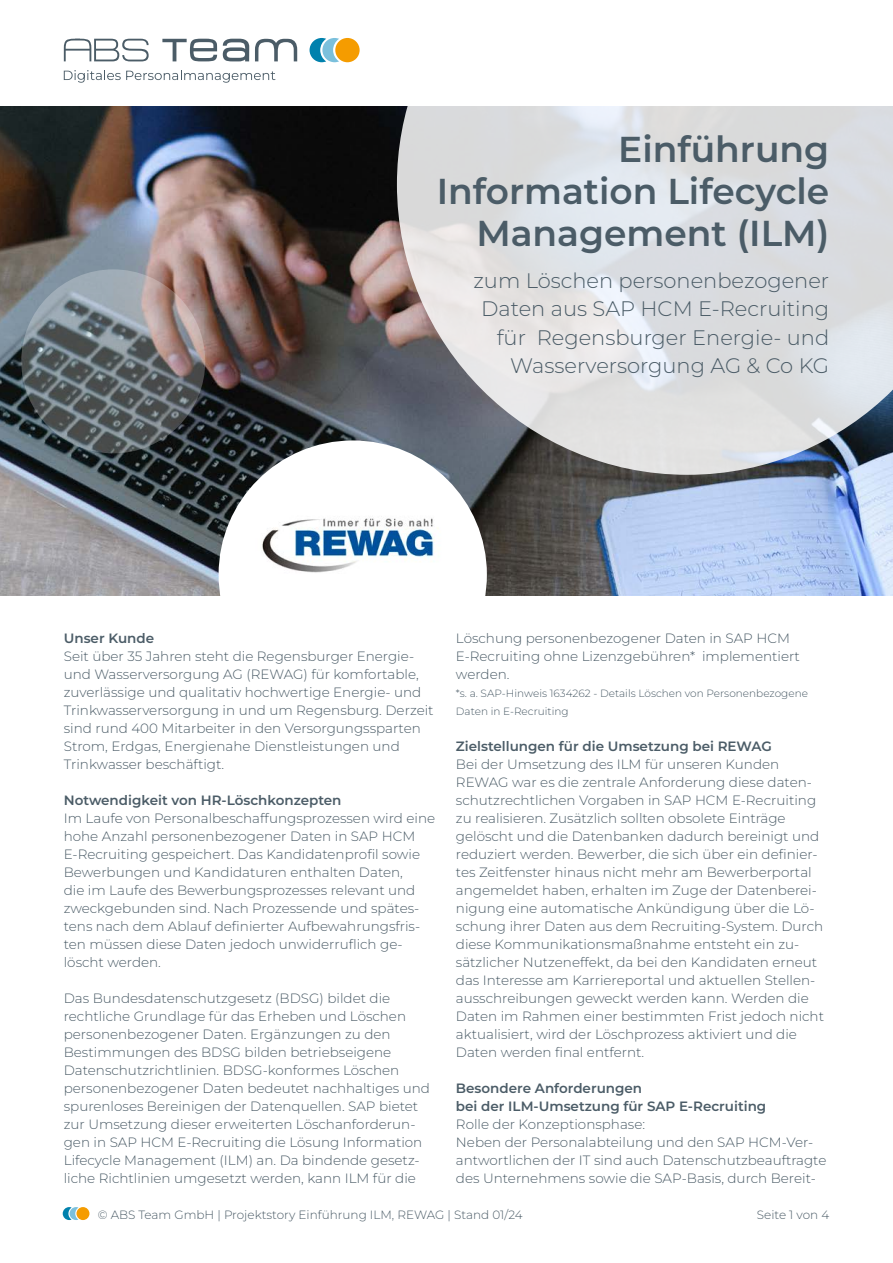
<style>
.page{position:relative;width:893px;height:1263px;background:#fff}
.page>*{position:absolute;margin:0;border:0;box-sizing:border-box;transform-origin:0 0}
.Headline{font:300 39px "Montserrat";color:#4b5c67}
.Headline-2{font:600 36px/42px "Montserrat";color:#4b5c67;text-align:right}
.Headline-3{font:300 21px/28.5px "Montserrat";color:#4b5c67;text-align:right}
.Fließtext{font:300 13.5px/18px "Montserrat";color:#4b5c67}
.HL_Fließtext{font:600 13.5px/18px "Montserrat";color:#4b5c67}
.t1{font:300 12px "Montserrat";color:#4b5c67}
.Fließtext-2{font:300 10.5px/18px "Montserrat";color:#4b5c67}
</style>
<div class="page">
<img style="left:0;top:106px;width:893px;height:489px">
<svg style="left:64px;top:39px;width:85px;height:22px"></svg>
<svg style="left:162px;top:39px;width:55px;height:22px"></svg>
<svg style="left:223px;top:39px;width:26px;height:22px"></svg>
<svg style="left:255px;top:39px;width:42px;height:22px"></svg>
<svg style="left:64px;top:70px;width:211px;height:13px"></svg>
<svg style="left:309px;top:38px;width:51px;height:25px"></svg>
<div style="left:76px;top:1207px;width:13px;height:13px;background:#f59c00;border-radius:50%"></div>
<svg style="left:63px;top:1207px;width:15px;height:13px"></svg>
<div style="left:219px;top:440px;width:268px;height:269px;background:#fff;border-radius:50%"></div>
<svg style="left:397px;top:106px;width:496px;height:369px;background:#ced0d3"></svg>
<svg style="left:21px;top:269px;width:184px;height:184px;background:#75797c"></svg>
<img style="left:262px;top:518px;width:176px;height:55px">
<p class="Headline-2" style="left:437px;top:128px;width:394px">Einführung<br>Information Lifecycle<br>Management (ILM)</p>
<p class="Headline-3" style="left:473px;top:265px;width:357px">zum Löschen personenbezogener</p>
<p class="Headline-3" style="left:481px;top:294px;width:349px">Daten aus SAP HCM E-Recruiting für Regensburger Energie- und</p>
<p class="Headline-3" style="left:510px;top:351px;width:320px">Wasserversorgung AG &amp; Co KG</p>
<p class="Headline" style="left:404px;top:280px;width:424px">der Beratungspartner</p>
<p class="Headline" style="left:547px;top:328px;width:281px">für die digitale</p>
<p class="HL_Fließtext" style="left:64px;top:629px;width:92px">Unser Kunde</p>
<p class="Fließtext" style="left:64px;top:647px;width:371px">Seit über 35 Jahren steht die Regensburger Energie&shy;und Wasserversorgung AG (REWAG) für komfortable, zuverlässige und qualitativ hochwertige Energie- und Trinkwasserversorgung in und um Regensburg. Derzeit sind rund 400 Mitarbeiter in den Versorgungssparten Strom, Erdgas, Energienahe Dienstleistungen und Trinkwasser beschäftigt.</p>
<p class="HL_Fließtext" style="left:64px;top:791px;width:279px">Notwendigkeit von HR-Löschkonzepten</p>
<p class="Fließtext" style="left:64px;top:809px;width:373px">Im Laufe von Personalbeschaffungsprozessen wird eine hohe Anzahl personenbezogener Daten in SAP HCM E-Recruiting gespeichert. Das Kandidatenprofil sowie Bewerbungen und Kandidaturen enthalten Daten,<br>die im Laufe des Bewerbungsprozesses relevant und zweckgebunden sind. Nach Prozessende und spätes&shy;tens nach dem Ablauf definierter Aufbewahrungsfris&shy;ten müssen diese Daten jedoch unwiderruflich ge&shy;löscht werden.</p>
<p class="Fließtext" style="left:64px;top:989px;width:368px">Das Bundesdatenschutzgesetz (BDSG) bildet die rechtliche Grundlage für das Erheben und Löschen personenbezogener Daten. Ergänzungen zu den Bestimmungen des BDSG bilden betriebseigene Datenschutzrichtlinien. BDSG-konformes Löschen personenbezogener Daten bedeutet nachhaltiges und spurenloses Bereinigen der Datenquellen. SAP bietet zur Umsetzung dieser erweiterten Löschanforderun&shy;gen in SAP HCM E-Recruiting die Lösung Information Lifecycle Management (ILM) an. Da bindende gesetz&shy;liche Richtlinien umgesetzt werden, kann ILM für die</p>
<p class="Fließtext" style="left:456px;top:629px;width:346px">Löschung personenbezogener Daten in SAP HCM<br>E-Recruiting ohne Lizenzgebühren* implementiert werden.</p>
<p class="Fließtext-2" style="left:456px;top:684px;width:354px">*s. a. SAP-Hinweis 1634262 - Details Löschen von Personenbezogene<br>Daten in E-Recruiting</p>
<p class="HL_Fließtext" style="left:456px;top:737px;width:317px">Zielstellungen für die Umsetzung bei REWAG</p>
<p class="Fließtext" style="left:456px;top:755px;width:370px">Bei der Umsetzung des ILM für unseren Kunden REWAG war es die zentrale Anforderung diese daten&shy;schutzrechtlichen Vorgaben in SAP HCM E-Recruiting zu realisieren. Zusätzlich sollten obsolete Einträge gelöscht und die Datenbanken dadurch bereinigt und reduziert werden. Bewerber, die sich über ein definier&shy;tes Zeitfenster hinaus nicht mehr am Bewerberportal angemeldet haben, erhalten im Zuge der Datenberei&shy;nigung eine automatische Ankündigung über die Lö&shy;schung ihrer Daten aus dem Recruiting-System. Durch diese Kommunikationsmaßnahme entsteht ein zu&shy;sätzlicher Nutzeneffekt, da bei den Kandidaten erneut das Interesse am Karriereportal und aktuellen Stellen&shy;ausschreibungen geweckt werden kann. Werden die Daten im Rahmen einer bestimmten Frist jedoch nicht aktualisiert, wird der Löschprozess aktiviert und die Daten werden final entfernt.</p>
<p class="HL_Fließtext" style="left:456px;top:1079px;width:312px">Besondere Anforderungen<br>bei der ILM-Umsetzung für SAP E-Recruiting</p>
<p class="Fließtext" style="left:456px;top:1115px;width:191px">Rolle der Konzeptionsphase:</p>
<p class="Fließtext" style="left:456px;top:1133px;width:372px">Neben der Personalabteilung und den SAP HCM-Ver&shy;antwortlichen der IT sind auch Datenschutzbeauftragte des Unternehmens sowie die SAP-Basis, durch Bereit-</p>
<p class="t1" style="left:98px;top:1207px;width:426px">© ABS Team GmbH | Projektstory Einführung ILM, REWAG | Stand 01/24</p>
<p class="t1" style="left:757px;top:1207px;width:74px">Seite 1 von 4</p>
</div>
